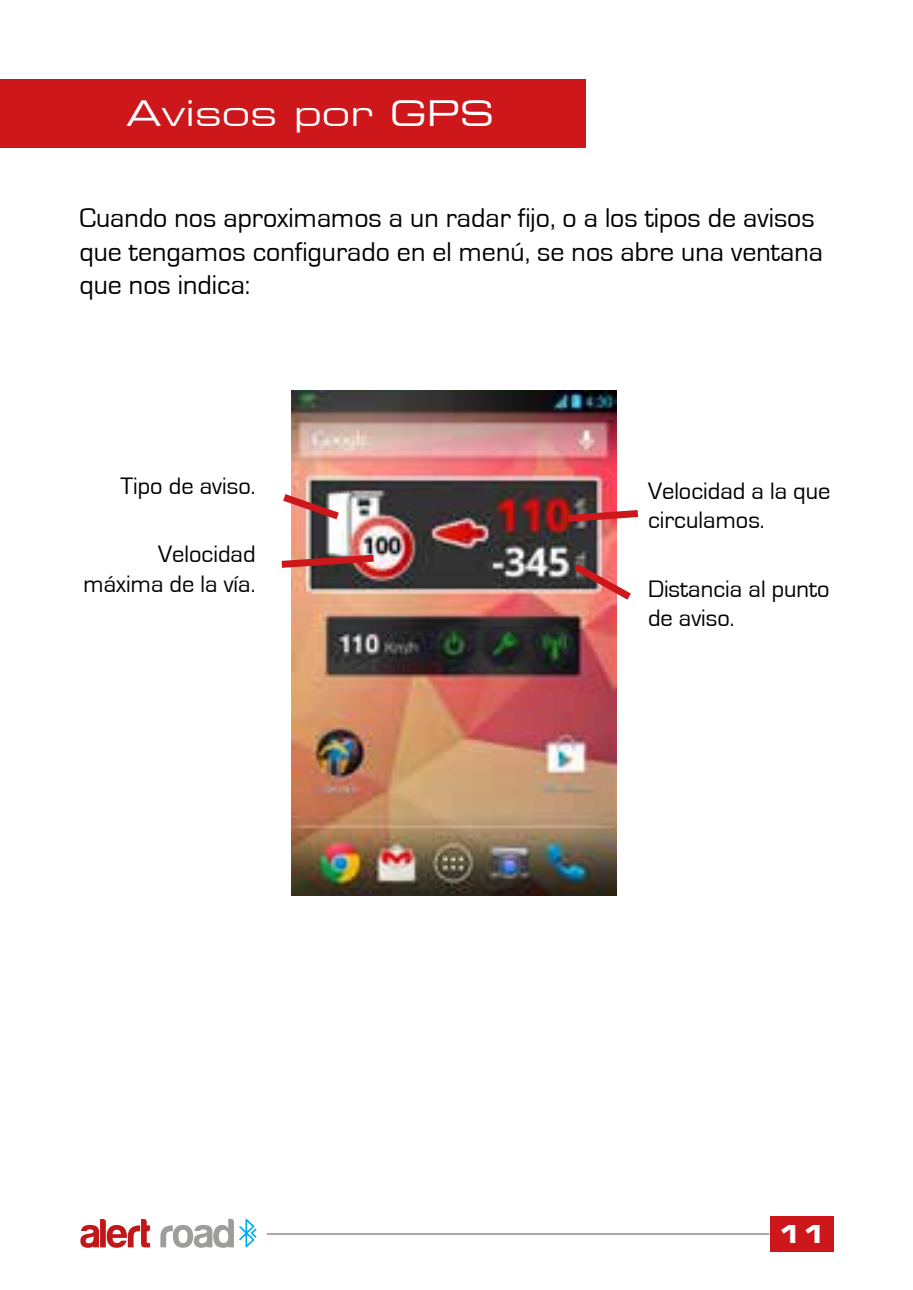
<style>
.page{position:relative;width:913px;height:1290px;background:#fff}
.page>*{position:absolute;margin:0;border:0;box-sizing:border-box;transform-origin:0 0}
.t1{font:35px "Eurostile Extended Two";color:#fff}
.t2{font:28px/33.6px "Eurostile";color:#000}
.t3{font:24.5px/29.4px "Eurostile";color:#000}
.t4{font:24.5px "Eurostile Bold Extended Two";color:#fff}
</style>
<div class="page">
<div style="left:769px;top:1216px;width:64px;height:35px;background:#cd171a"></div>
<hr style="left:267px;top:1233px;width:502px;height:2px;background:#9d9d9c">
<svg style="left:80px;top:1219px;width:70px;height:29px"></svg>
<svg style="left:160px;top:1219px;width:96px;height:29px"></svg>
<div style="left:0;top:79px;width:585px;height:69px;background:#cd171a"></div>
<img style="left:292px;top:391px;width:325px;height:504px">
<svg style="left:283px;top:488px;width:63px;height:37px"></svg>
<img style="left:281px;top:551px;width:100px;height:21px">
<svg style="left:561px;top:506px;width:78px;height:20px"></svg>
<svg style="left:566px;top:557px;width:65px;height:49px"></svg>
<p class="t1" style="left:126px;top:89px;width:370px">Avisos por GPS</p>
<p class="t2" style="left:79px;top:202px;width:745px">Cuando nos aproximamos a un radar fijo, o a los tipos de avisos que tengamos configurado en el menú, se nos abre una ventana que nos indica:</p>
<p class="t3" style="left:121px;top:471px;width:136px">Tipo de aviso.</p>
<p class="t3" style="left:84px;top:540px;width:173px;text-align:right">Velocidad máxima de la vía.</p>
<p class="t3" style="left:648px;top:476px;width:184px">Velocidad a la que circulamos.</p>
<p class="t3" style="left:648px;top:574px;width:183px">Distancia al punto de aviso.</p>
<p class="t4" style="left:777px;top:1216px;width:50px">11</p>
</div>
